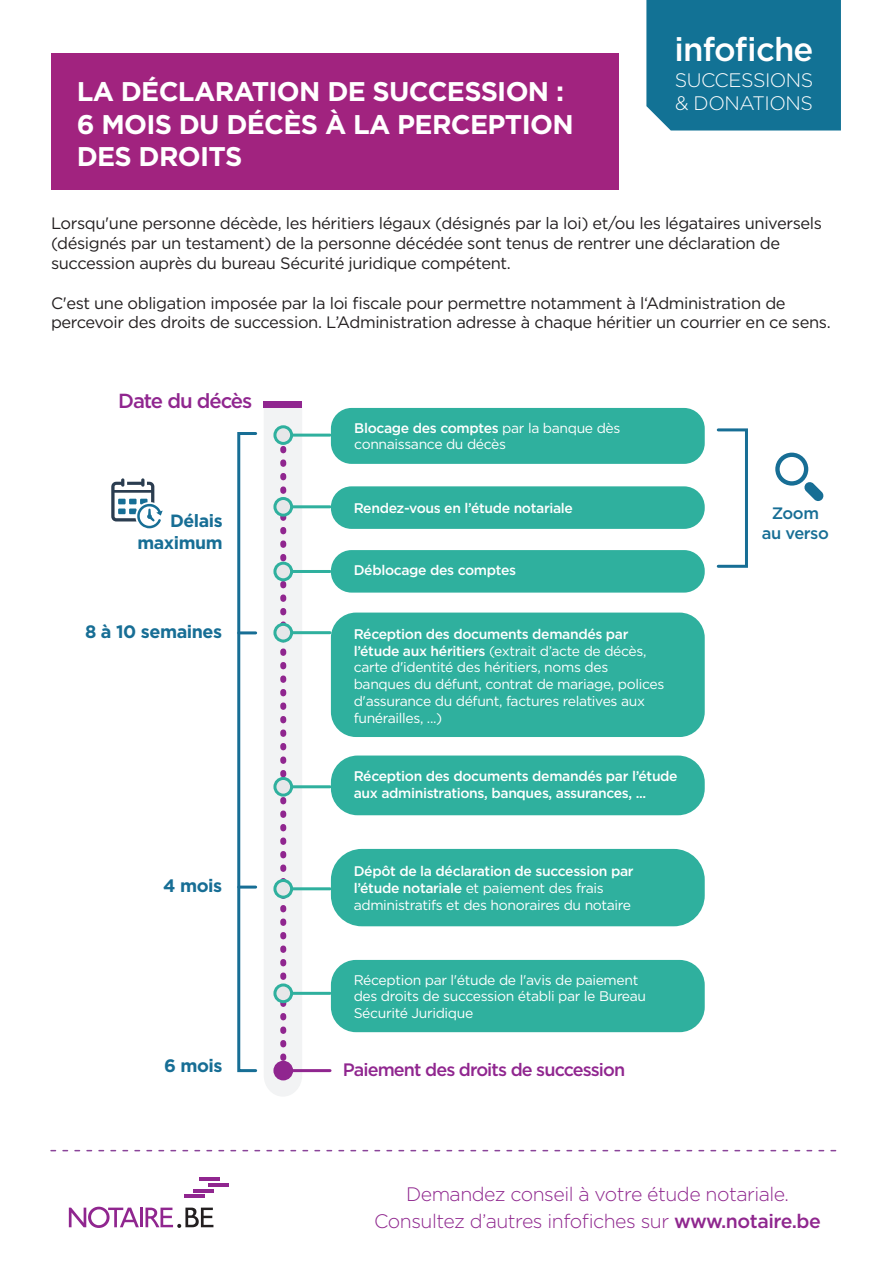
<style>
.page{position:relative;width:893px;height:1263px;background:#fff}
.page>*{position:absolute;margin:0;border:0;box-sizing:border-box;transform-origin:0 0}
.t1{font:500 33px "Gotham";letter-spacing:-.025em;color:#fff}
.t2{font:700 27px/32.4px "Gotham";letter-spacing:-.025em;color:#fff}
.t3{font:500 20.4px "Gotham";letter-spacing:-.05em;color:#90268f}
.t4{font:300 19.5px/27px "Gotham";letter-spacing:-.025em;color:#8f278e;text-align:center}
.t5{font:300 19.5px/23.4px "Gotham";letter-spacing:-.025em;color:#fff}
.t6{font:500 18px "Gotham";letter-spacing:-.05em;color:#90268f}
.t7{font:700 18px "Gotham";letter-spacing:-.025em;color:#176e95}
.t8{font:700 17.7px/21.3px "Gotham";letter-spacing:-.025em;color:#176e95;text-align:right}
.t9{font:16.5px/19.8px "Gotham";letter-spacing:-.025em;color:#231f20}
.t10{font:500 16.5px/19.8px "Gotham";letter-spacing:-.025em;color:#176e95;text-align:center}
.t11{font:13.95px/16.8px "Gotham";letter-spacing:-.025em;color:#fff}
.t12{font:500 13.95px/16.8px "Gotham";letter-spacing:-.025em;color:#fff}
.s1{font-weight:500}
</style>
<div class="page">
<div style="left:646px;top:0;width:195px;height:131px;background:#127295"></div>
<div style="left:51px;top:54px;width:567px;height:136px;background:#a1237f"></div>
<svg style="left:51px;top:1150px;width:786px;height:1px"></svg>
<hr style="left:199px;top:1177px;width:21px;height:3px;background:#90268f">
<hr style="left:208px;top:1183px;width:20px;height:3px;background:#90268f">
<hr style="left:193px;top:1189px;width:21px;height:3px;background:#90268f">
<hr style="left:184px;top:1194px;width:21px;height:4px;background:#90268f">
<svg style="left:69px;top:1207px;width:70px;height:21px"></svg>
<hr style="left:140px;top:1207px;width:3px;height:20px;background:#90268f">
<svg style="left:145px;top:1207px;width:68px;height:21px"></svg>
<svg style="left:264px;top:408px;width:38px;height:688px"></svg>
<div style="left:331px;top:849px;width:374px;height:77px;background:#2fb09e;border-radius:31px"></div>
<div style="left:331px;top:550px;width:374px;height:43px;background:#2fb09e;border-radius:21px"></div>
<div style="left:331px;top:408px;width:374px;height:56px;background:#2fb09e;border-radius:21px"></div>
<div style="left:331px;top:613px;width:374px;height:124px;background:#2fb09e;border-radius:25px"></div>
<div style="left:331px;top:755px;width:374px;height:60px;background:#2fb09e;border-radius:27px"></div>
<hr style="left:283px;top:434px;width:47px;height:3px;background:#2fb09e">
<hr style="left:283px;top:631px;width:47px;height:3px;background:#2fb09e">
<hr style="left:283px;top:570px;width:47px;height:3px;background:#2fb09e">
<hr style="left:283px;top:887px;width:47px;height:3px;background:#2fb09e">
<hr style="left:283px;top:1069px;width:47px;height:3px;background:#90268f">
<div style="left:275px;top:427px;width:17px;height:16px;background:#e6e7e9;border-radius:50%"></div>
<div style="left:273px;top:425px;width:20px;height:20px;border:3px solid #2fb09e;border-radius:50%"></div>
<div style="left:331px;top:960px;width:374px;height:72px;background:#2fb09e;border-radius:25px"></div>
<hr style="left:283px;top:992px;width:47px;height:3px;background:#2fb09e">
<svg style="left:275px;top:985px;width:17px;height:17px"></svg>
<div style="left:273px;top:983px;width:20px;height:20px;border:3px solid #2fb09e;border-radius:50%"></div>
<div style="left:331px;top:486px;width:374px;height:43px;background:#2fb09e;border-radius:21px"></div>
<hr style="left:283px;top:505px;width:47px;height:3px;background:#2fb09e">
<svg style="left:275px;top:498px;width:17px;height:17px"></svg>
<div style="left:273px;top:497px;width:20px;height:20px;border:3px solid #2fb09e;border-radius:50%"></div>
<div style="left:275px;top:624px;width:17px;height:17px;background:#e6e7e9;border-radius:50%"></div>
<div style="left:273px;top:623px;width:20px;height:19px;border:3px solid #2fb09e;border-radius:50%"></div>
<hr style="left:283px;top:785px;width:47px;height:3px;background:#2fb09e">
<svg style="left:275px;top:778px;width:17px;height:17px"></svg>
<div style="left:273px;top:777px;width:20px;height:20px;border:3px solid #2fb09e;border-radius:50%"></div>
<div style="left:275px;top:563px;width:17px;height:17px;background:#e6e7e9;border-radius:50%"></div>
<div style="left:273px;top:562px;width:20px;height:19px;border:3px solid #2fb09e;border-radius:50%"></div>
<svg style="left:275px;top:880px;width:17px;height:17px"></svg>
<div style="left:273px;top:879px;width:20px;height:20px;border:3px solid #2fb09e;border-radius:50%"></div>
<div style="left:275px;top:1062px;width:17px;height:17px;background:#90268f;border-radius:50%"></div>
<div style="left:273px;top:1061px;width:20px;height:19px;border:3px solid #90268f;border-radius:50%"></div>
<div style="left:237px;top:432px;width:20px;height:640px;border:3px solid #176e95"></div>
<hr style="left:239px;top:885px;width:17px;height:3px;background:#176e95">
<hr style="left:239px;top:631px;width:17px;height:3px;background:#176e95">
<svg style="left:111px;top:478px;width:52px;height:50px"></svg>
<div style="left:264px;top:402px;width:38px;height:6px;background:#90268f"></div>
<div style="left:717px;top:428px;width:31px;height:140px;border:3px solid #176e95"></div>
<svg style="left:775px;top:453px;width:49px;height:48px"></svg>
<h2 class="t2" style="left:77px;top:75px;width:498px">LA DÉCLARATION DE SUCCESSION :<br>6 MOIS DU DÉCÈS À LA PERCEPTION<br>DES DROITS</h2>
<h1 class="t1" style="left:675px;top:28px;width:140px">infofiche</h1>
<h3 class="t5" style="left:675px;top:68px;width:140px">SUCCESSIONS &amp; DONATIONS</h3>
<p class="t9" style="left:51px;top:213px;width:772px">Lorsqu'une personne décède, les héritiers légaux (désignés par la loi) et/ou les légataires universels (désignés par un testament) de la personne décédée sont tenus de rentrer une déclaration de succession auprès du bureau Sécurité juridique compétent.</p>
<p class="t9" style="left:51px;top:292px;width:781px">C'est une obligation imposée par la loi fiscale pour permettre notamment à l‘Administration de percevoir des droits de succession. L’Administration adresse à chaque héritier un courrier en ce sens.</p>
<h3 class="t3" style="left:118px;top:387px;width:136px">Date du décès</h3>
<p class="t8" style="left:137px;top:510px;width:87px">Délais maximum</p>
<p class="t7" style="left:85px;top:620px;width:139px">8 à 10 semaines</p>
<p class="t7" style="left:163px;top:874px;width:61px">4 mois</p>
<p class="t7" style="left:164px;top:1054px;width:60px">6 mois</p>
<p class="t11" style="left:354px;top:419px;width:268px"><span class="s1">Blocage des comptes</span> par la banque dès connaissance du décès</p>
<p class="t12" style="left:354px;top:500px;width:221px">Rendez-vous en l’étude notariale</p>
<p class="t12" style="left:354px;top:562px;width:164px">Déblocage des comptes</p>
<p class="t11" style="left:354px;top:625px;width:312px"><span class="s1">Réception des documents demandés par l’étude aux héritiers</span> (extrait d’acte de décès, carte d'identité des héritiers, noms des banques du défunt, contrat de mariage, polices d'assurance du défunt, factures relatives aux funérailles, ...)</p>
<p class="t12" style="left:354px;top:768px;width:325px">Réception des documents demandés par l’étude aux administrations, banques, assurances, ...</p>
<p class="t11" style="left:354px;top:863px;width:281px"><span class="s1">Dépôt de la déclaration de succession par l’étude notariale</span> et paiement des frais administratifs et des honoraires du notaire</p>
<p class="t11" style="left:354px;top:971px;width:294px">Réception par l'étude de l'avis de paiement des droits de succession établi par le Bureau<br>Sécurité Juridique</p>
<p class="t6" style="left:343px;top:1058px;width:284px">Paiement des droits de succession</p>
<p class="t10" style="left:762px;top:503px;width:69px">Zoom au verso</p>
<h3 class="t4" style="left:374px;top:1180px;width:448px">Demandez conseil à votre étude notariale.<br>Consultez d’autres infofiches sur <span class="s1">www.notaire.be</span></h3>
</div>
